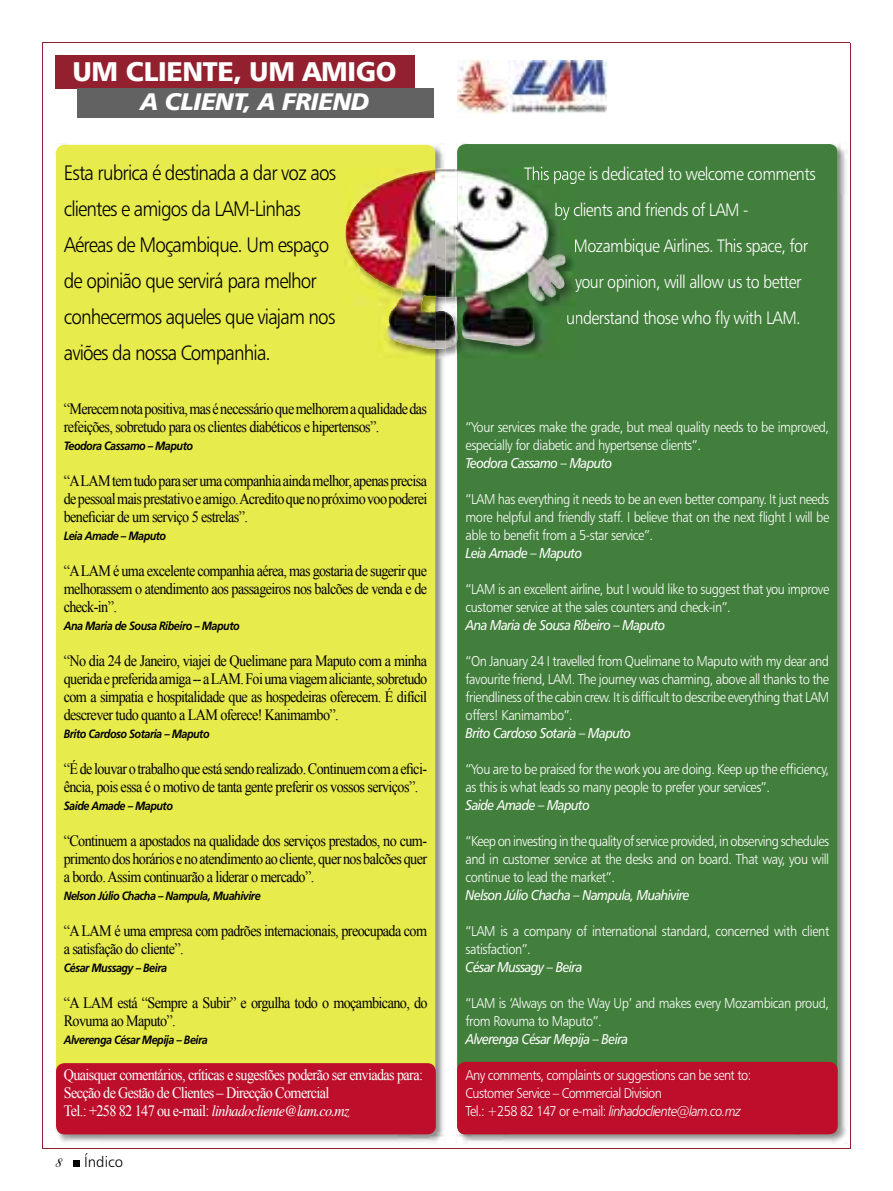
<style>
.page{position:relative;width:893px;height:1191px;background:#fff}
.page>*{position:absolute;margin:0;border:0;box-sizing:border-box;transform-origin:0 0}
.t1{font:27px "Humanist 777 BT Black B";letter-spacing:-.015em;color:#fff}
.t2{font:24px "Humanist 777 BT Black Italic B";letter-spacing:-.015em;color:#fff}
.t3{font:21px/36px "Humanist 777 BT Light B";letter-spacing:-.045em;color:#000;scale:.9 1}
.t4{font:18px/36px "Humanist 777 BT Light B";letter-spacing:-.035em;color:#fff;scale:.9 1}
.t5{font:15.75px/18px "Times New Roman";letter-spacing:-.045em;color:#000;scale:.9 1}
.t6{font:15.75px/18px "Times New Roman";letter-spacing:-.045em;color:#fff;scale:.9 1}
.t7{font:italic 15.75px "Times";letter-spacing:-.045em;color:#fff;scale:.9 1}
.t8{font:15px "Humanist 777 BT Light B";color:#000}
.t9{font:14.25px/18px "Humanist 777 BT Light B";letter-spacing:-.035em;color:#fff;scale:.9 1}
.t10{font:14.25px "Humanist 777 BT Italic B";letter-spacing:-.045em;color:#fff;scale:.9 1}
.t11{font:14.25px "Humanist 777 BT Light Italic B";letter-spacing:-.045em;color:#fff;scale:.9 1}
.t12{font:italic 700 12px "Frutiger";letter-spacing:-.045em;color:#000;scale:.9 1}
.s1{font-family:"Times New Roman";font-style:normal}
.s2{font-family:"Shelley Allegro BT";font-size:18px}
.s3{font-family:"Humanist 777 BT Light B"}
</style>
<div class="page">
<hr style="left:42px;top:43px;width:1px;height:1105px;background:#93202e">
<hr style="left:850px;top:43px;width:1px;height:1105px;background:#93202e">
<hr style="left:42px;top:42px;width:808px;height:1px;background:#93202e">
<hr style="left:42px;top:1148px;width:808px;height:1px;background:#93202e">
<div style="left:55px;top:55px;width:360px;height:33px;background:#93202e"></div>
<div style="left:77px;top:88px;width:357px;height:30px;background:#626262"></div>
<div style="left:73px;top:1160px;width:7px;height:6px;background:#000"></div>
<img style="left:457px;top:143px;width:391px;height:51px">
<img style="left:800px;top:194px;width:48px;height:950px">
<img style="left:456px;top:1128px;width:48px;height:16px">
<img style="left:504px;top:1134px;width:296px;height:8px">
<div style="left:457px;top:144px;width:381px;height:990px;background:#427f3c;border-radius:9px"></div>
<img style="left:56px;top:144px;width:388px;height:24px">
<img style="left:56px;top:1128px;width:47px;height:14px">
<img style="left:397px;top:359px;width:47px;height:784px">
<img style="left:103px;top:1134px;width:294px;height:8px">
<div style="left:56px;top:145px;width:379px;height:988px;background:#e8eb4c;border-radius:9px"></div>
<img style="left:457px;top:60px;width:150px;height:54px">
<div style="left:56px;top:1063px;width:380px;height:71px;background:#bd0f2b;border-radius:9px"></div>
<img style="left:379px;top:168px;width:78px;height:191px">
<img style="left:457px;top:168px;width:88px;height:178px">
<img style="left:524px;top:168px;width:52px;height:16px">
<img style="left:566px;top:207px;width:10px;height:11px">
<svg style="left:575px;top:239px;width:1px;height:14px"></svg>
<img style="left:567px;top:315px;width:7px;height:10px">
<img style="left:345px;top:169px;width:221px;height:157px">
<div style="left:457px;top:1061px;width:381px;height:73px;background:#bd0f2b;border-radius:9px"></div>
<h1 class="t1" style="left:72px;top:54px;width:326px">UM CLIENTE, UM AMIGO</h1>
<h2 class="t2" style="left:140px;top:86px;width:231px">A CLIENT, A FRIEND</h2>
<h3 class="t3" style="left:64px;top:154px;width:304px">Esta rubrica é destinada a dar voz aos clientes e amigos da LAM-Linhas<br>Aéreas de Moçambique. Um espaço de opinião que servirá para melhor conhecermos aqueles que viajam nos aviões da nossa Companhia.</h3>
<p class="t4" style="left:554px;top:155px;width:292px;text-indent:-30px">This page is dedicated to welcome comments by clients and friends of LAM -</p>
<p class="t4" style="left:566px;top:227px;width:270px;text-align:center">Mozambique Airlines. This space, for your opinion, will allow us to better understand those who fly with LAM.</p>
<p class="t5" style="left:64px;top:400px;width:405px">“Merecem nota positiva, mas é necessário que melhorem a qualidade das refeições, sobretudo para os clientes diabéticos e hipertensos”.</p>
<p class="t12" style="left:64px;top:439px;width:145px">Teodora Cassamo – Maputo</p>
<p class="t5" style="left:64px;top:472px;width:405px;text-align:justify">“A LAM tem tudo para ser uma companhia ainda melhor, apenas precisa de pessoal mais prestativo e amigo. Acredito que no próximo voo poderei beneficiar de um serviço 5 estrelas”.</p>
<p class="t12" style="left:64px;top:529px;width:115px">Leia Amade – Maputo</p>
<p class="t5" style="left:64px;top:562px;width:405px;text-align:justify">“A LAM é uma excelente companhia aérea, mas gostaria de sugerir que melhorassem o atendimento aos passageiros nos balcões de venda e de check-in”.</p>
<p class="t12" style="left:64px;top:619px;width:197px">Ana Maria de Sousa Ribeiro – Maputo</p>
<p class="t5" style="left:64px;top:652px;width:405px;text-align:justify">“No dia 24 de Janeiro, viajei de Quelimane para Maputo com a minha querida e preferida amiga -- a LAM. Foi uma viagem aliciante, sobretudo com a simpatia e hospitalidade que as hospedeiras oferecem. É difícil descrever tudo quanto a LAM oferece! Kanimambo”.</p>
<p class="t12" style="left:64px;top:727px;width:164px">Brito Cardoso Sotaria – Maputo</p>
<p class="t5" style="left:64px;top:760px;width:405px">“É de louvar o trabalho que está sendo realizado. Continuem com a efici&shy;ência, pois essa é o motivo de tanta gente preferir os vossos serviços”.</p>
<p class="t12" style="left:64px;top:799px;width:123px">Saide Amade – Maputo</p>
<p class="t5" style="left:64px;top:832px;width:405px;text-align:justify">“Continuem a apostados na qualidade dos serviços prestados, no cum&shy;primento dos horários e no atendimento ao cliente, quer nos balcões quer a bordo. Assim continuarão a liderar o mercado”.</p>
<p class="t12" style="left:64px;top:889px;width:220px">Nelson Júlio Chacha – Nampula, Muahivire</p>
<p class="t5" style="left:64px;top:922px;width:405px">“A LAM é uma empresa com padrões internacionais, preocupada com a satisfação do cliente”.</p>
<p class="t12" style="left:64px;top:961px;width:116px">César Mussagy – Beira</p>
<p class="t5" style="left:64px;top:994px;width:406px">“A LAM está “Sempre a Subir” e orgulha todo o moçambicano, do<br>Rovuma ao Maputo”.</p>
<p class="t12" style="left:64px;top:1033px;width:162px">Alverenga César Mepija – Beira</p>
<p class="t6" style="left:64px;top:1066px;width:401px">Quaisquer comentários, críticas e sugestões poderão ser enviadas para:<br>Secção de Gestão de Clientes – Direcção Comercial</p>
<p class="t7" style="left:64px;top:1102px;width:319px"><span class="s1">Tel.: +258 82 147 ou e-mail:</span> linhadocliente@lam.co.mz</p>
<p class="t8" style="left:55px;top:1152px;width:69px"><span class="s2">8</span> Índico</p>
<p class="t9" style="left:466px;top:418px;width:405px">“Your services make the grade, but meal quality needs to be improved, especially for diabetic and hypertsense clients”.</p>
<p class="t10" style="left:466px;top:454px;width:165px">Teodora Cassamo – Maputo</p>
<p class="t9" style="left:466px;top:490px;width:405px;text-align:justify">“LAM has everything it needs to be an even better company. It just needs more helpful and friendly staff. I believe that on the next flight I will be able to benefit from a 5-star service”.</p>
<p class="t10" style="left:466px;top:544px;width:131px">Leia Amade – Maputo</p>
<p class="t9" style="left:466px;top:580px;width:406px">“LAM is an excellent airline, but I would like to suggest that you improve customer service at the sales counters and check-in”.</p>
<p class="t10" style="left:466px;top:616px;width:223px">Ana Maria de Sousa Ribeiro – Maputo</p>
<p class="t9" style="left:466px;top:652px;width:406px;text-align:justify">“On January 24 I travelled from Quelimane to Maputo with my dear and favourite friend, LAM. The journey was charming, above all thanks to the friendliness of the cabin crew. It is difficult to describe everything that LAM offers! Kanimambo”.</p>
<p class="t10" style="left:466px;top:724px;width:185px">Brito Cardoso Sotaria – Maputo</p>
<p class="t9" style="left:466px;top:760px;width:405px">“You are to be praised for the work you are doing. Keep up the efficiency, as this is what leads so many people to prefer your services”.</p>
<p class="t10" style="left:466px;top:796px;width:140px">Saide Amade – Maputo</p>
<p class="t9" style="left:466px;top:832px;width:405px;text-align:justify">“Keep on investing in the quality of service provided, in observing schedules and in customer service at the desks and on board. That way, you will continue to lead the market”.</p>
<p class="t10" style="left:466px;top:886px;width:251px">Nelson Júlio Chacha – Nampula, Muahivire</p>
<p class="t9" style="left:466px;top:922px;width:406px">“LAM is a company of international standard, concerned with client satisfaction”.</p>
<p class="t10" style="left:466px;top:958px;width:131px">César Mussagy – Beira</p>
<p class="t9" style="left:466px;top:994px;width:405px">“LAM is ‘Always on the Way Up’ and makes every Mozambican proud, from Rovuma to Maputo”.</p>
<p class="t10" style="left:466px;top:1030px;width:182px">Alverenga César Mepija – Beira</p>
<p class="t9" style="left:466px;top:1066px;width:319px">Any comments, complaints or suggestions can be sent to:<br>Customer Service – Commercial Division</p>
<p class="t11" style="left:466px;top:1102px;width:307px"><span class="s3">Tel.: +258 82 147 or e-mail:</span> linhadocliente@lam.co.mz</p>
</div>
